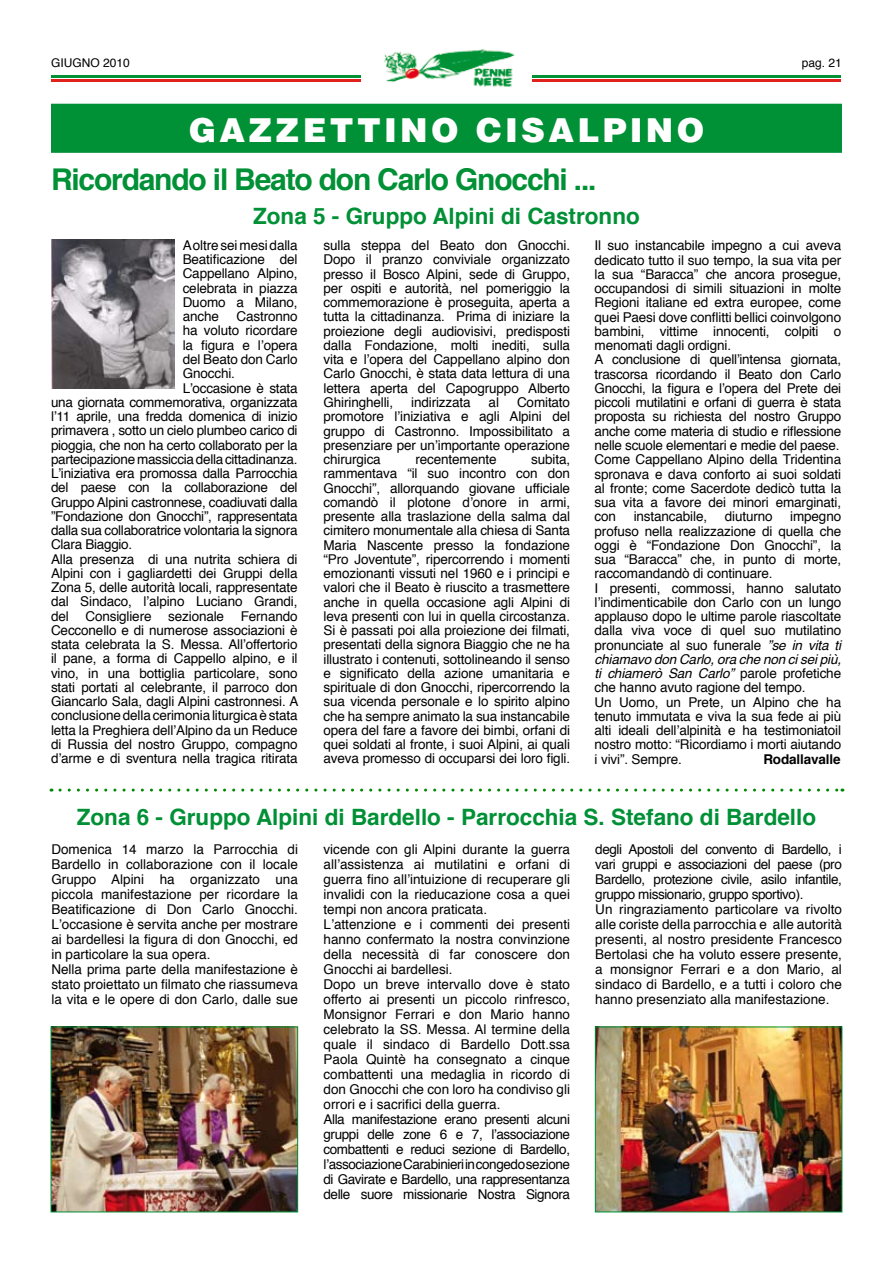
<style>
.page{position:relative;width:893px;height:1263px;background:#fff}
.page>*{position:absolute;margin:0;border:0;box-sizing:border-box;transform-origin:0 0}
.t1{font:900 33px "Helvetica";letter-spacing:.1em;color:#fff}
.t2{font:700 30px "Helvetica";letter-spacing:-.04em;color:#009036}
.t3{font:700 22.5px "Helvetica";color:#009036}
.t4{font:13.5px/14.2px "Helvetica";letter-spacing:-.01em;color:#000}
.t5{font:700 13.5px "Helvetica";letter-spacing:-.01em;color:#000}
.t6{font:12px "Helvetica";color:#000}
.s1{font-style:italic}
</style>
<div class="page">
<hr style="left:531px;top:80px;width:310px;height:2px;background:#e1221c">
<hr style="left:531px;top:75px;width:310px;height:3px;background:#009134">
<hr style="left:51px;top:80px;width:310px;height:2px;background:#e1221c">
<hr style="left:51px;top:75px;width:310px;height:3px;background:#009134">
<img style="left:361px;top:49px;width:170px;height:55px">
<div style="left:52px;top:104px;width:789px;height:48px;background:#009036"></div>
<div style="left:51px;top:104px;width:791px;height:49px;border:2px solid #009036"></div>
<svg style="left:60px;top:788px;width:783px;height:3px"></svg>
<img style="left:53px;top:1028px;width:243px;height:182px">
<div style="left:51px;top:1026px;width:247px;height:186px;border:1px solid #009036"></div>
<img style="left:597px;top:1028px;width:243px;height:182px">
<div style="left:595px;top:1026px;width:247px;height:186px;border:1px solid #009036"></div>
<img style="left:51px;top:239px;width:123px;height:150px">
<p class="t6" style="left:51px;top:53px;width:80px">GIUGNO 2010</p>
<p class="t6" style="left:802px;top:53px;width:42px">pag. 21</p>
<h1 class="t1" style="left:189px;top:108px;width:517px">GAZZETTINO CISALPINO</h1>
<h2 class="t2" style="left:51px;top:156px;width:547px">Ricordando il Beato don Carlo Gnocchi ...</h2>
<h3 class="t3" style="left:253px;top:197px;width:388px">Zona 5 - Gruppo Alpini di Castronno</h3>
<p class="t4" style="left:183px;top:238px;width:116px;text-align:justify">A oltre sei mesi dalla Beatificazione del Cappellano Alpino, celebrata in piazza Duomo a Milano, anche</p>
<p class="t4" style="left:236px;top:310px;width:63px">Castronno</p>
<p class="t4" style="left:183px;top:324px;width:116px">ha voluto ricordare</p>
<p class="t4" style="left:183px;top:338px;width:116px">la figura e l’opera</p>
<p class="t4" style="left:183px;top:353px;width:116px">del Beato don Carlo</p>
<p class="t4" style="left:183px;top:367px;width:54px">Gnocchi.</p>
<p class="t4" style="left:183px;top:381px;width:116px">L’occasione è stata</p>
<p class="t4" style="left:51px;top:395px;width:248px">una giornata commemorativa, organizzata</p>
<p class="t4" style="left:51px;top:410px;width:248px">l’11 aprile, una fredda domenica di inizio</p>
<p class="t4" style="left:51px;top:424px;width:248px">primavera , sotto un cielo plumbeo carico di</p>
<p class="t4" style="left:51px;top:438px;width:248px">pioggia, che non ha certo collaborato per la</p>
<p class="t4" style="left:51px;top:452px;width:248px">partecipazione massiccia della cittadinanza.</p>
<p class="t4" style="left:51px;top:467px;width:248px">L’iniziativa era promossa dalla Parrocchia</p>
<p class="t4" style="left:51px;top:481px;width:248px">del paese con la collaborazione del</p>
<p class="t4" style="left:51px;top:495px;width:248px">Gruppo Alpini castronnese, coadiuvati dalla</p>
<p class="t4" style="left:51px;top:509px;width:248px">”Fondazione don Gnocchi”, rappresentata</p>
<p class="t4" style="left:51px;top:524px;width:248px">dalla sua collaboratrice volontaria la signora</p>
<p class="t4" style="left:51px;top:538px;width:83px">Clara Biaggio.</p>
<p class="t4" style="left:51px;top:552px;width:248px">Alla presenza di una nutrita schiera di</p>
<p class="t4" style="left:51px;top:566px;width:248px">Alpini con i gagliardetti dei Gruppi della</p>
<p class="t4" style="left:51px;top:581px;width:248px">Zona 5, delle autorità locali, rappresentate</p>
<p class="t4" style="left:51px;top:595px;width:248px">dal Sindaco, l’alpino Luciano Grandi,</p>
<p class="t4" style="left:51px;top:609px;width:248px">del Consigliere sezionale Fernando</p>
<p class="t4" style="left:51px;top:623px;width:248px">Cecconello e di numerose associazioni è</p>
<p class="t4" style="left:51px;top:638px;width:248px">stata celebrata la S. Messa. All’offertorio</p>
<p class="t4" style="left:51px;top:652px;width:248px">il pane, a forma di Cappello alpino, e il</p>
<p class="t4" style="left:51px;top:666px;width:248px">vino, in una bottiglia particolare, sono</p>
<p class="t4" style="left:51px;top:680px;width:248px">stati portati al celebrante, il parroco don</p>
<p class="t4" style="left:51px;top:695px;width:249px">Giancarlo Sala, dagli Alpini castronnesi. A</p>
<p class="t4" style="left:51px;top:709px;width:248px">conclusione della cerimonia liturgica è stata</p>
<p class="t4" style="left:51px;top:723px;width:248px">letta la Preghiera dell’Alpino da un Reduce</p>
<p class="t4" style="left:51px;top:737px;width:248px">di Russia del nostro Gruppo, compagno</p>
<p class="t4" style="left:51px;top:752px;width:248px">d’arme e di sventura nella tragica ritirata</p>
<p class="t4" style="left:324px;top:239px;width:248px;text-align:justify">sulla steppa del Beato don Gnocchi.<br>Dopo il pranzo conviviale organizzato presso il Bosco Alpini, sede di Gruppo, per ospiti e autorità, nel pomeriggio la commemorazione è proseguita, aperta a tutta la cittadinanza. Prima di iniziare la proiezione degli audiovisivi, predisposti dalla Fondazione, molti inediti, sulla vita e l’opera del Cappellano alpino don Carlo Gnocchi, è stata data lettura di una lettera aperta del Capogruppo Alberto Ghiringhelli,</p>
<p class="t4" style="left:324px;top:395px;width:248px;text-align:justify;text-indent:193px">Comitato promotore l’iniziativa e agli Alpini del gruppo di Castronno. Impossibilitato a presenziare per un’importante operazione chirurgica</p>
<p class="t4" style="left:411px;top:395px;width:61px">indirizzata</p>
<p class="t4" style="left:489px;top:395px;width:12px">al</p>
<p class="t4" style="left:324px;top:453px;width:248px;text-align:justify;text-indent:208px">subita, rammentava “il suo incontro con don Gnocchi”, allorquando giovane ufficiale comandò il plotone d’onore in armi, presente alla traslazione della salma dal cimitero monumentale alla chiesa di Santa Maria Nascente presso la fondazione “Pro Joventute”, ripercorrendo i momenti emozionanti vissuti nel 1960 e i principi e valori che il Beato è riuscito a trasmettere anche in quella occasione agli Alpini di leva presenti con lui in quella circostanza.<br>Si è passati poi alla proiezione dei filmati, presentati della signora Biaggio che ne ha illustrato i contenuti, sottolineando il senso e significato della azione umanitaria e spirituale di don Gnocchi, ripercorrendo la sua vicenda personale e lo spirito alpino che ha sempre animato la sua instancabile opera del fare a favore dei bimbi, orfani di quei soldati al fronte, i suoi Alpini, ai quali aveva promesso di occuparsi dei loro figli.</p>
<p class="t4" style="left:415px;top:453px;width:83px">recentemente</p>
<p class="t4" style="left:595px;top:239px;width:248px">Il suo instancabile impegno a cui aveva dedicato tutto il suo tempo, la sua vita per la sua “Baracca” che ancora prosegue, occupandosi di simili situazioni in molte Regioni italiane ed extra europee, come quei Paesi dove conflitti bellici coinvolgono bambini, vittime innocenti, colpiti o menomati dagli ordigni.<br>A conclusione di quell’intensa giornata, trascorsa ricordando il Beato don Carlo Gnocchi, la figura e l’opera del Prete dei piccoli mutilatini e orfani di guerra è stata proposta su richiesta del nostro Gruppo anche come materia di studio e riflessione nelle scuole elementari e medie del paese.<br>Come Cappellano Alpino della Tridentina spronava e dava conforto ai suoi soldati al fronte; come Sacerdote dedicò tutta la sua vita a favore dei minori emarginati, con</p>
<p class="t4" style="left:634px;top:510px;width:75px">instancabile,</p>
<p class="t4" style="left:725px;top:510px;width:49px">diuturno</p>
<p class="t4" style="left:595px;top:510px;width:248px;text-indent:196px">impegno profuso nella realizzazione di quella che oggi è “Fondazione Don Gnocchi”, la sua “Baracca” che, in punto di morte, raccomandandò di continuare.<br>I presenti, commossi, hanno salutato l’indimenticabile don Carlo con un lungo applauso dopo le ultime parole riascoltate dalla viva voce di quel suo mutilatino pronunciate al suo funerale <span class="s1">”se in vita ti chiamavo don Carlo, ora che non ci sei più, ti chiamerò San Carlo”</span> parole profetiche che hanno avuto ragione del tempo.<br>Un Uomo, un Prete, un Alpino che ha tenuto immutata e viva la sua fede ai più alti ideali dell’alpinità e ha testimoniatoil nostro motto: “Ricordiamo i morti aiutando i vivi”. Sempre.</p>
<p class="t5" style="left:763px;top:748px;width:79px">Rodallavalle</p>
<h3 class="t3" style="left:77px;top:799px;width:741px">Zona 6 - Gruppo Alpini di Bardello - Parrocchia S. Stefano di Bardello</h3>
<p class="t4" style="left:51px;top:843px;width:248px;line-height:15px">Domenica 14 marzo la Parrocchia di Bardello in collaborazione con il locale Gruppo Alpini ha organizzato una piccola manifestazione per ricordare la Beatificazione di Don Carlo Gnocchi.<br>L’occasione è servita anche per mostrare ai bardellesi la figura di don Gnocchi, ed in particolare la sua opera.<br>Nella prima parte della manifestazione è stato proiettato un filmato che riassumeva la vita e le opere di don Carlo, dalle sue</p>
<p class="t4" style="left:323px;top:843px;width:248px;line-height:15px">vicende con gli Alpini durante la guerra all’assistenza ai mutilatini e orfani di guerra fino all’intuizione di recuperare gli invalidi con la rieducazione cosa a quei tempi non ancora praticata.<br>L’attenzione e i commenti dei presenti hanno confermato la nostra convinzione della necessità di far conoscere don Gnocchi ai bardellesi.<br>Dopo un breve intervallo dove è stato offerto ai presenti un piccolo rinfresco, Monsignor Ferrari e don Mario hanno celebrato la SS. Messa. Al termine della quale il sindaco di Bardello Dott.ssa Paola Quintè ha consegnato a cinque combattenti una medaglia in ricordo di don Gnocchi che con loro ha condiviso gli orrori e i sacrifici della guerra.<br>Alla manifestazione erano presenti alcuni gruppi delle zone 6 e 7, l’associazione combattenti e reduci sezione di Bardello, l’associazione Carabinieri in congedo sezione di Gavirate e Bardello, una rappresentanza delle suore missionarie Nostra Signora</p>
<p class="t4" style="left:595px;top:842px;width:248px;line-height:15px">degli Apostoli del convento di Bardello, i vari gruppi e associazioni del paese (pro Bardello, protezione civile, asilo infantile, gruppo missionario, gruppo sportivo).<br>Un ringraziamento particolare va rivolto alle coriste della parrocchia e alle autorità presenti, al nostro presidente Francesco Bertolasi che ha voluto essere presente, a monsignor Ferrari e a don Mario, al sindaco di Bardello, e a tutti i coloro che hanno presenziato alla manifestazione.</p>
</div>
